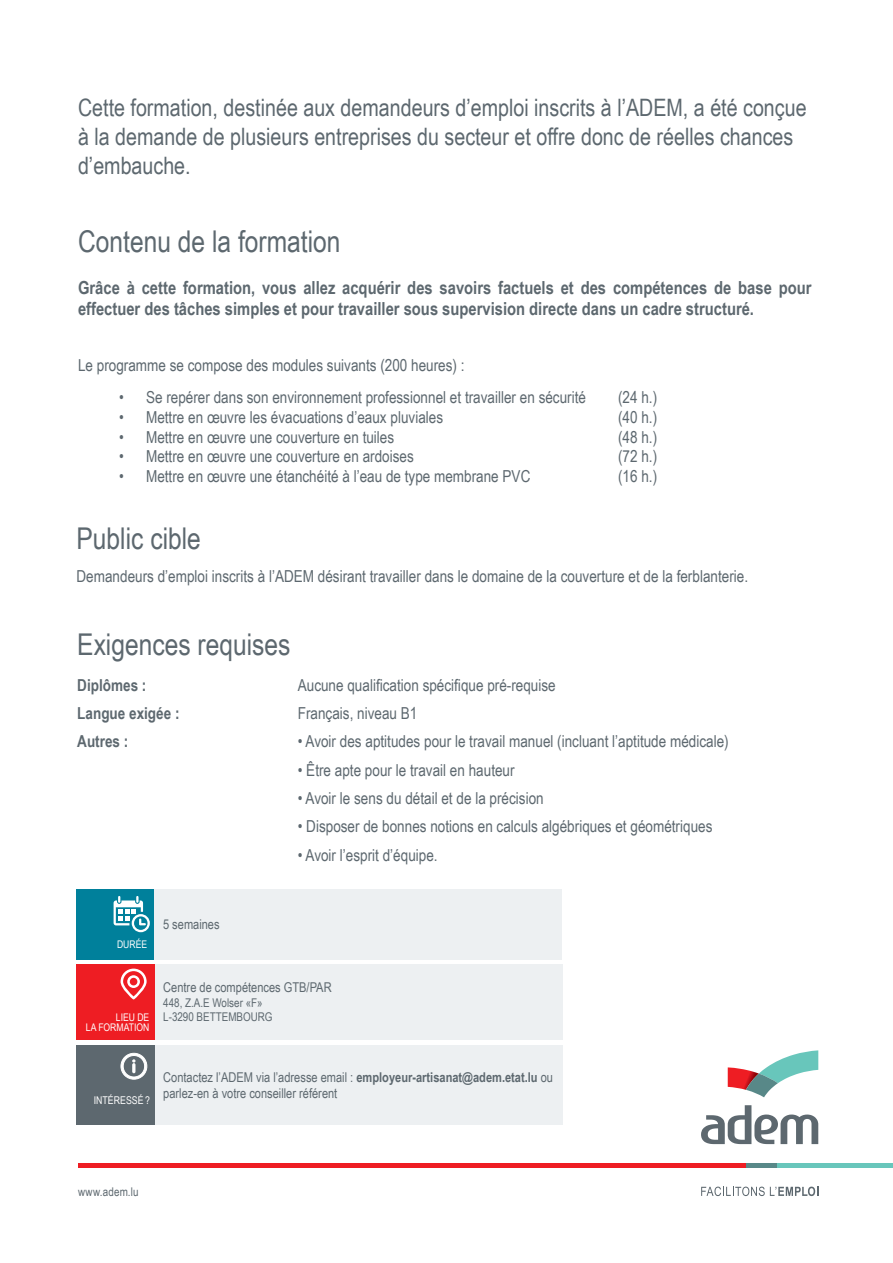
<style>
.page{position:relative;width:893px;height:1263px;background:#fff}
.page>*{position:absolute;margin:0;border:0;box-sizing:border-box;transform-origin:0 0}
.Texte_normal_gris{font:30px "Arial Narrow";color:#5d686f}
.Texte_normal_gris-2{font:24px/28.8px "Arial Narrow";color:#5d686f}
.Texte_normal_gris-3{font:700 18px/21.6px "Arial Narrow";color:#5d686f}
.Texte_normal_gris-4{font:16.5px "Arial Narrow";color:#5d686f}
.Texte_normal_gris-5{font:700 16.5px "Arial Narrow";color:#5d686f}
.Texte_normal_gris-6{font:13.5px/16.2px "Arial Narrow";color:#5d686f}
.Texte_normal_gris-7{font:12px "Arial Narrow";color:#5d686f}
.t1{font:10.65px "Arial Narrow";color:#fff}
.t2{font:10.5px/10.5px "Arial Narrow";color:#fff;text-align:right}
.s1{font-weight:700}
</style>
<div class="page">
<hr style="left:78px;top:1163px;width:668px;height:4px;background:#ee1d23">
<hr style="left:757px;top:1163px;width:136px;height:4px;background:#68c6bb">
<hr style="left:746px;top:1163px;width:31px;height:4px;background:#588888">
<svg style="left:701px;top:1105px;width:117px;height:39px"></svg>
<svg style="left:728px;top:1050px;width:90px;height:47px"></svg>
<svg style="left:701px;top:1186px;width:117px;height:10px"></svg>
<div style="left:77px;top:1045px;width:78px;height:80px;background:#5d686f"></div>
<svg style="left:120px;top:1053px;width:28px;height:27px"></svg>
<div style="left:155px;top:1045px;width:407px;height:80px;background:#edf0f2"></div>
<div style="left:76px;top:889px;width:79px;height:70px;background:#00809b"></div>
<svg style="left:132px;top:914px;width:18px;height:18px"></svg>
<svg style="left:134px;top:916px;width:14px;height:14px"></svg>
<svg style="left:114px;top:896px;width:32px;height:29px"></svg>
<div style="left:155px;top:889px;width:407px;height:70px;background:#edf0f2"></div>
<div style="left:77px;top:964px;width:78px;height:75px;background:#ee1d23"></div>
<svg style="left:121px;top:968px;width:26px;height:31px"></svg>
<div style="left:155px;top:964px;width:407px;height:75px;background:#edf0f2"></div>
<p class="Texte_normal_gris-2" style="left:78px;top:93px;width:730px">Cette formation, destinée aux demandeurs d’emploi inscrits à l’ADEM, a été conçue à la demande de plusieurs entreprises du secteur et offre donc de réelles chances d’embauche.</p>
<p class="Texte_normal_gris" style="left:78px;top:219px;width:264px">Contenu de la formation</p>
<p class="Texte_normal_gris-3" style="left:78px;top:276px;width:735px">Grâce à cette formation, vous allez acquérir des savoirs factuels et des compétences de base pour effectuer des tâches simples et pour travailler sous supervision directe dans un cadre structuré.</p>
<p class="Texte_normal_gris-4" style="left:78px;top:353px;width:388px">Le programme se compose des modules suivants (200 heures) :</p>
<p class="Texte_normal_gris-4" style="left:119px;top:385px;width:468px">• Se repérer dans son environnement professionnel et travailler en sécurité</p>
<p class="Texte_normal_gris-4" style="left:618px;top:385px;width:41px">(24 h.)</p>
<p class="Texte_normal_gris-4" style="left:119px;top:405px;width:326px">• Mettre en œuvre les évacuations d’eaux pluviales</p>
<p class="Texte_normal_gris-4" style="left:618px;top:405px;width:41px">(40 h.)</p>
<p class="Texte_normal_gris-4" style="left:119px;top:425px;width:277px">• Mettre en œuvre une couverture en tuiles</p>
<p class="Texte_normal_gris-4" style="left:618px;top:425px;width:41px">(48 h.)</p>
<p class="Texte_normal_gris-4" style="left:119px;top:445px;width:296px">• Mettre en œuvre une couverture en ardoises</p>
<p class="Texte_normal_gris-4" style="left:618px;top:445px;width:41px">(72 h.)</p>
<p class="Texte_normal_gris-4" style="left:119px;top:464px;width:413px">• Mettre en œuvre une étanchéité à l’eau de type membrane PVC</p>
<p class="Texte_normal_gris-4" style="left:618px;top:464px;width:41px">(16 h.)</p>
<p class="Texte_normal_gris" style="left:77px;top:517px;width:126px">Public cible</p>
<p class="Texte_normal_gris-4" style="left:77px;top:564px;width:673px">Demandeurs d’emploi inscrits à l’ADEM désirant travailler dans le domaine de la couverture et de la ferblanterie.</p>
<p class="Texte_normal_gris" style="left:77px;top:623px;width:215px">Exigences requises</p>
<p class="Texte_normal_gris-5" style="left:77px;top:672px;width:71px">Diplômes :</p>
<p class="Texte_normal_gris-4" style="left:298px;top:673px;width:259px">Aucune qualification spécifique pré-requise</p>
<p class="Texte_normal_gris-5" style="left:77px;top:701px;width:104px">Langue exigée :</p>
<p class="Texte_normal_gris-4" style="left:298px;top:701px;width:121px">Français, niveau B1</p>
<p class="Texte_normal_gris-5" style="left:77px;top:729px;width:53px">Autres :</p>
<p class="Texte_normal_gris-4" style="left:298px;top:729px;width:432px">• Avoir des aptitudes pour le travail manuel (incluant l’aptitude médicale)</p>
<p class="Texte_normal_gris-4" style="left:298px;top:758px;width:218px">• Être apte pour le travail en hauteur</p>
<p class="Texte_normal_gris-4" style="left:298px;top:786px;width:247px">• Avoir le sens du détail et de la précision</p>
<p class="Texte_normal_gris-4" style="left:298px;top:814px;width:416px">• Disposer de bonnes notions en calculs algébriques et géométriques</p>
<p class="Texte_normal_gris-4" style="left:298px;top:843px;width:141px">• Avoir l’esprit d’équipe.</p>
<p class="t2" style="left:117px;top:939px;width:32px">DURÉE</p>
<p class="t2" style="left:86px;top:1011px;width:65px">LIEU DE<br>LA FORMATION</p>
<p class="Texte_normal_gris-6" style="left:163px;top:916px;width:58px">5 semaines</p>
<p class="Texte_normal_gris-6" style="left:163px;top:979px;width:170px">Centre de compétences GTB/PAR</p>
<p class="Texte_normal_gris-7" style="left:163px;top:994px;width:101px">448, Z.A.E Wolser «F»</p>
<p class="Texte_normal_gris-7" style="left:163px;top:1008px;width:111px">L-3290 BETTEMBOURG</p>
<p class="t1" style="left:94px;top:1093px;width:58px">INTÉRESSÉ ?</p>
<p class="Texte_normal_gris-6" style="left:163px;top:1069px;width:391px">Contactez l’ADEM via l’adresse email : <span class="s1">employeur-artisanat@adem.etat.lu</span> ou parlez-en à votre conseiller référent</p>
<p class="Texte_normal_gris-7" style="left:78px;top:1183px;width:62px">www.adem.lu</p>
</div>
